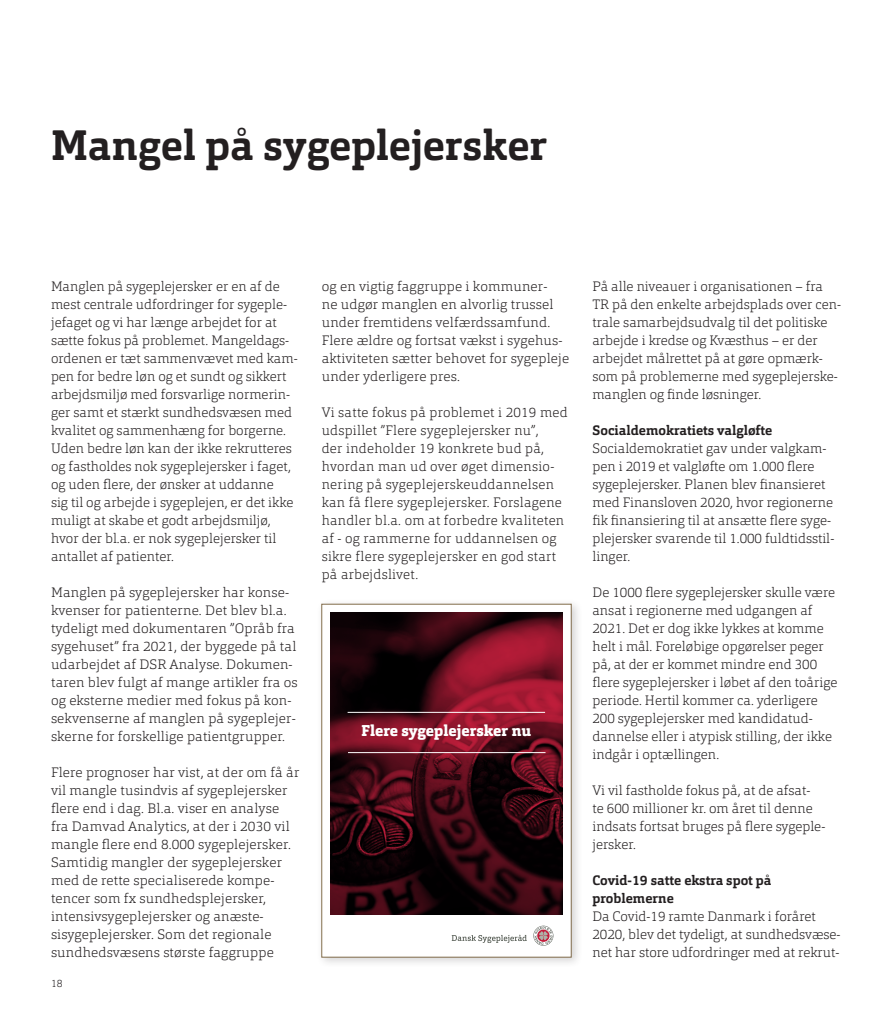
<style>
.page{position:relative;width:893px;height:1021px;background:#fff}
.page>*{position:absolute;margin:0;border:0;box-sizing:border-box;transform-origin:0 0}
.t1{font:700 42px "Orgon Slab";color:#231f20}
.t2{font:800 15.45px "Orgon Slab";color:#fff}
.t3{font:200 13.5px/18px "Orgon Slab";color:#231f20}
.t4{font:200 13.5px/18px "Orgon Slab";letter-spacing:.02em;color:#231f20}
.t5{font:700 13.5px/18px "Orgon Slab";color:#231f20}
.t6{font:200 10.5px "Orgon Slab";color:#231f20}
</style>
<div class="page">
<div style="left:316px;top:598px;width:267px;height:370px;background:#231f20;opacity:.19"></div>
<div style="left:322px;top:604px;width:249px;height:353px;background:#fff"></div>
<svg style="left:330px;top:612px;width:233px;height:302px;background:#410a15"></svg>
<svg style="left:534px;top:926px;width:19px;height:19px"></svg>
<svg style="left:534px;top:926px;width:18px;height:18px"></svg>
<svg style="left:452px;top:934px;width:75px;height:9px"></svg>
<hr style="left:348px;top:712px;width:197px;height:1px;background:#fff">
<hr style="left:348px;top:752px;width:197px;height:1px;background:#fff">
<div style="left:321px;top:604px;width:251px;height:353px;border:1px solid #816c4b"></div>
<h1 class="t1" style="left:51px;top:119px;width:498px">Mangel på sygeplejersker</h1>
<p class="t3" style="left:51px;top:277px;width:248px">Manglen på sygeplejersker er en af de mest centrale udfordringer for sygeple&shy;jefaget og vi har længe arbejdet for at sætte fokus på problemet. Mangeldags&shy;ordenen er tæt sammenvævet med kam&shy;pen for bedre løn og et sundt og sikkert arbejdsmiljø med forsvarlige normerin&shy;ger samt et stærkt sundhedsvæsen med kvalitet og sammenhæng for borgerne.<br>Uden bedre løn kan der ikke rekrutteres og fastholdes nok sygeplejersker i faget, og uden flere, der ønsker at uddanne<br>sig til og arbejde i sygeplejen, er det ikke muligt at skabe et godt arbejdsmiljø, hvor der bl.a. er nok sygeplejersker til antallet af patienter.</p>
<p class="t3" style="left:51px;top:583px;width:248px">Manglen på sygeplejersker har konse&shy;kvenser for patienterne. Det blev bl.a. tydeligt med dokumentaren ”Opråb fra sygehuset” fra 2021, der byggede på tal udarbejdet af DSR Analyse. Dokumen&shy;taren blev fulgt af mange artikler fra os og eksterne medier med fokus på kon&shy;sekvenserne af manglen på sygeplejer&shy;skerne for forskellige patientgrupper.</p>
<p class="t3" style="left:51px;top:763px;width:250px">Flere prognoser har vist, at der om få år vil mangle tusindvis af sygeplejersker flere end i dag. Bl.a. viser en analyse fra Damvad Analytics, at der i 2030 vil mangle flere end 8.000 sygeplejersker.<br>Samtidig mangler der sygeplejersker med de rette specialiserede kompe&shy;tencer som fx sundhedsplejersker, intensivsygeplejersker og anæste&shy;sisygeplejersker. Som det regionale sundhedsvæsens største faggruppe</p>
<p class="t6" style="left:51px;top:976px;width:13px">18</p>
<p class="t3" style="left:322px;top:277px;width:249px">og en vigtig faggruppe i kommuner-<br>ne udgør manglen en alvorlig trussel under fremtidens velfærdssamfund.<br>Flere ældre og fortsat vækst i sygehus&shy;aktiviteten sætter behovet for sygepleje under yderligere pres.</p>
<p class="t4" style="left:322px;top:403px;width:248px">Vi satte fokus på problemet i 2019 med udspillet ”Flere sygeplejersker nu”,<br>der indeholder 19 konkrete bud på, hvordan man ud over øget dimensio&shy;nering på sygeplejerskeuddannelsen kan få flere sygeplejersker. Forslagene handler bl.a. om at forbedre kvaliteten af - og rammerne for uddannelsen og sikre flere sygeplejersker en god start på arbejdslivet.</p>
<p class="t2" style="left:362px;top:720px;width:171px">Flere sygeplejersker nu</p>
<p class="t3" style="left:592px;top:277px;width:250px">På alle niveauer i organisationen – fra TR på den enkelte arbejdsplads over cen&shy;trale samarbejdsudvalg til det politiske arbejde i kredse og Kvæsthus – er der arbejdet målrettet på at gøre opmærk&shy;som på problemerne med sygeplejerske&shy;manglen og finde løsninger.</p>
<p class="t5" style="left:592px;top:421px;width:181px">Socialdemokratiets valgløfte</p>
<p class="t3" style="left:592px;top:439px;width:243px">Socialdemokratiet gav under valgkam&shy;pen i 2019 et valgløfte om 1.000 flere sygeplejersker. Planen blev finansieret med Finansloven 2020, hvor regionerne fik finansiering til at ansætte flere syge&shy;plejersker svarende til 1.000 fuldtidsstil&shy;linger.</p>
<p class="t3" style="left:592px;top:583px;width:246px">De 1000 flere sygeplejersker skulle være ansat i regionerne med udgangen af 2021. Det er dog ikke lykkes at komme helt i mål. Foreløbige opgørelser peger på, at der er kommet mindre end 300 flere sygeplejersker i løbet af den toårige periode. Hertil kommer ca. yderligere 200 sygeplejersker med kandidatud&shy;dannelse eller i atypisk stilling, der ikke indgår i optællingen.</p>
<p class="t3" style="left:592px;top:781px;width:234px">Vi vil fastholde fokus på, at de afsat-<br>te 600 millioner kr. om året til denne indsats fortsat bruges på flere sygeple&shy;jersker.</p>
<p class="t5" style="left:592px;top:871px;width:181px">Covid-19 satte ekstra spot på problemerne</p>
<p class="t3" style="left:592px;top:907px;width:249px">Da Covid-19 ramte Danmark i foråret<br>2020, blev det tydeligt, at sundhedsvæse&shy;net har store udfordringer med at rekrut-</p>
</div>
